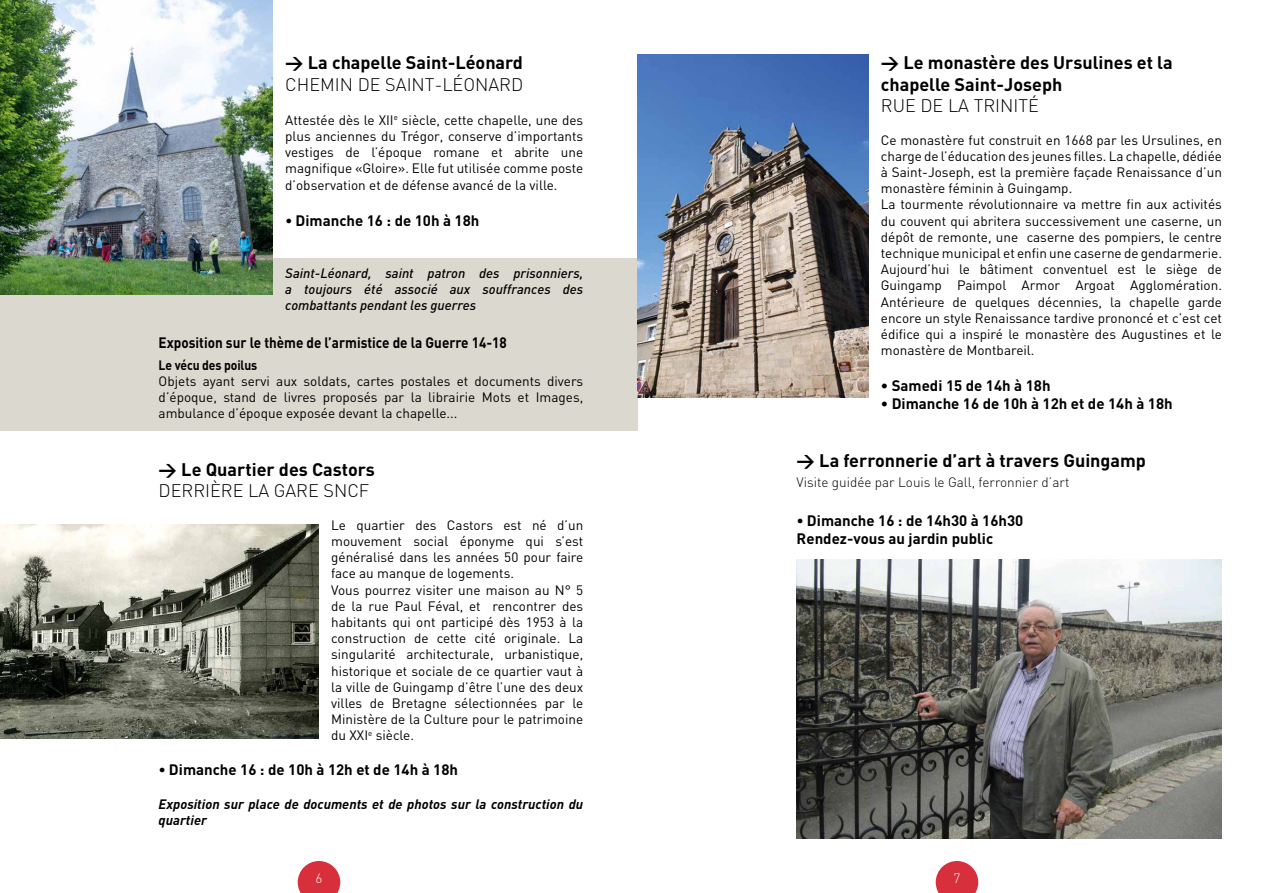
<style>
.page{position:relative;width:1276px;height:893px;background:#fff}
.page>*{position:absolute;margin:0;border:0;box-sizing:border-box;transform-origin:0 0}
.t1{font:700 18px/21.6px "DIN";color:#000}
.t2{font:300 18px "DIN";color:#000}
.t3{font:700 15px/18px "DIN";color:#000}
.t4{font:700 15px "DIN";color:#000;scale:.9 1}
.t5{font:13.5px/16.2px "DIN";color:#000;text-align:justify}
.t6{font:italic 500 13.5px/16.2px "DIN";color:#000;text-align:justify}
.t7{font:italic 700 13.5px/16.2px "DIN";color:#000}
.t8{font:300 13.5px "DIN";color:#000}
.t9{font:700 13.5px "DIN";letter-spacing:-.01em;color:#000;scale:.9 1}
.t10{font:300 13.5px "DIN";color:#fff}
.s1{font-style:italic}
</style>
<div class="page">
<div style="left:0;top:258px;width:638px;height:173px;background:#dbd8cf"></div>
<img style="left:0;top:0;width:272px;height:295px">
<img style="left:0;top:524px;width:319px;height:215px">
<img style="left:638px;top:54px;width:230px;height:344px">
<img style="left:796px;top:559px;width:426px;height:280px">
<svg style="left:298px;top:861px;width:42px;height:32px"></svg>
<svg style="left:935px;top:861px;width:43px;height:32px"></svg>
<h1 class="t1" style="left:285px;top:51px;width:239px">&gt; La chapelle Saint-Léonard</h1>
<h1 class="t2" style="left:285px;top:73px;width:240px">CHEMIN DE SAINT-LÉONARD</h1>
<p class="t5" style="left:285px;top:112px;width:299px">Attestée dès le XII<sup>e</sup> siècle, cette chapelle, une des plus anciennes du Trégor, conserve d’importants vestiges de l’époque romane et abrite une magnifique «Gloire». Elle fut utilisée comme poste d’observation et de défense avancé de la ville.</p>
<p class="t3" style="left:285px;top:210px;width:196px"><span class="s1">•</span> Dimanche 16 : de 10h à 18h</p>
<p class="t6" style="left:285px;top:264px;width:299px">Saint-Léonard, saint patron des prisonniers, a toujours été associé aux souffrances des combattants pendant les guerres</p>
<p class="t4" style="left:159px;top:333px;width:388px">Exposition sur le thème de l’armistice de la Guerre 14-18</p>
<p class="t9" style="left:159px;top:356px;width:111px">Le vécu des poilus</p>
<p class="t5" style="left:159px;top:373px;width:426px">Objets ayant servi aux soldats, cartes postales et documents divers d’époque, stand de livres proposés par la librairie Mots et Images, ambulance d’époque exposée devant la chapelle...</p>
<h1 class="t1" style="left:159px;top:458px;width:218px">&gt; Le Quartier des Castors</h1>
<h1 class="t2" style="left:159px;top:480px;width:212px">DERRIÈRE LA GARE SNCF</h1>
<p class="t5" style="left:331px;top:517px;width:254px;text-align:left">Le quartier des Castors est né d’un mouvement social éponyme qui s’est généralisé dans les années 50 pour faire face au manque de logements.<br>Vous pourrez visiter une maison au N° 5 de la rue Paul Féval, et rencontrer des habitants qui ont participé dès 1953 à la construction de cette cité originale. La singularité architecturale, urbanistique, historique et sociale de ce quartier vaut à la ville de Guingamp d’être l’une des deux villes de Bretagne sélectionnées par le Ministère de la Culture pour le patrimoine du XXI<sup>e</sup> siècle.</p>
<p class="t3" style="left:159px;top:759px;width:301px"><span class="s1">•</span> Dimanche 16 : de 10h à 12h et de 14h à 18h</p>
<p class="t7" style="left:159px;top:795px;width:426px">Exposition sur place de documents et de photos sur la construction du quartier</p>
<h1 class="t1" style="left:881px;top:51px;width:293px">&gt; Le monastère des Ursulines et la chapelle Saint-Joseph</h1>
<h1 class="t2" style="left:881px;top:95px;width:160px">RUE DE LA TRINITÉ</h1>
<p class="t5" style="left:881px;top:131px;width:343px;text-align:left">Ce monastère fut construit en 1668 par les Ursulines, en charge de l’éducation des jeunes filles. La chapelle, dédiée à Saint-Joseph, est la première façade Renaissance d’un monastère féminin à Guingamp.<br>La tourmente révolutionnaire va mettre fin aux activités du couvent qui abritera successivement une caserne, un dépôt de remonte, une caserne des pompiers, le centre technique municipal et enfin une caserne de gendarmerie.<br>Aujourd’hui le bâtiment conventuel est le siège de Guingamp Paimpol Armor Argoat Agglomération.<br>Antérieure de quelques décennies, la chapelle garde encore un style Renaissance tardive prononcé et c’est cet édifice qui a inspiré le monastère des Augustines et le monastère de Montbareil.</p>
<p class="t3" style="left:881px;top:376px;width:171px">• Samedi 15 de 14h à 18h</p>
<p class="t3" style="left:881px;top:394px;width:293px">• Dimanche 16 de 10h à 12h et de 14h à 18h</p>
<h1 class="t1" style="left:796px;top:449px;width:351px">&gt; La ferronnerie d’art à travers Guingamp</h1>
<p class="t8" style="left:796px;top:473px;width:274px">Visite guidée par Louis le Gall, ferronnier d’art</p>
<p class="t3" style="left:796px;top:511px;width:228px"><span class="s1">•</span> Dimanche 16 : de 14h30 à 16h30<br>Rendez-vous au jardin public</p>
<p class="t10" style="left:315px;top:870px;width:8px">6</p>
<p class="t10" style="left:953px;top:870px;width:8px">7</p>
</div>
